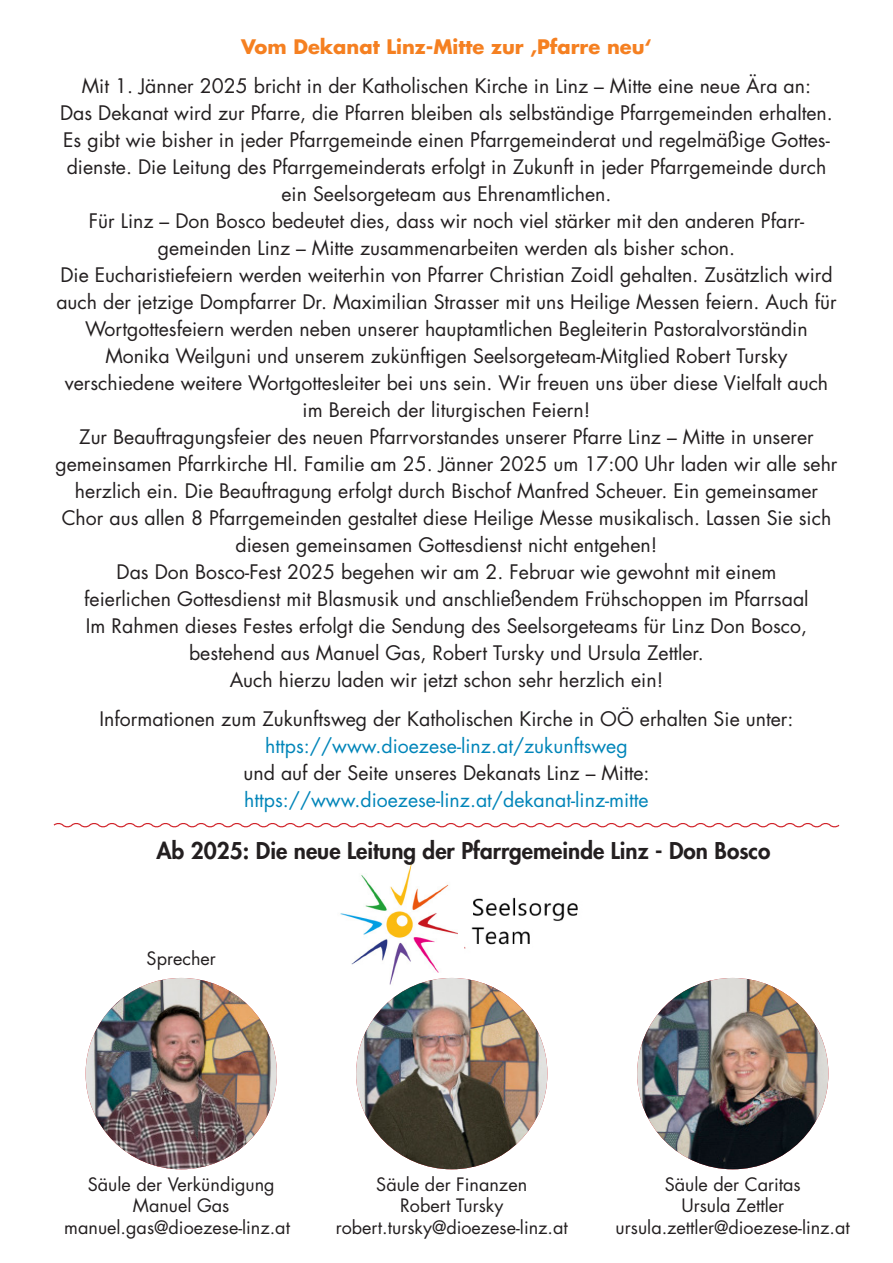
<style>
.page{position:relative;width:893px;height:1263px;background:#fff}
.page>*{position:absolute;margin:0;border:0;box-sizing:border-box;transform-origin:0 0}
.t1{font:800 22.5px "Futura Std";color:#231f20}
.t2{font:19.5px/27px "Futura Std";color:#231f20;text-align:center}
.t3{font:19.5px "Futura Std";color:#0185b9}
.t4{font:700 19.5px "Futura Std";color:#f58021}
.t5{font:18px/21.6px "Futura Std";color:#231f20;text-align:center}
</style>
<div class="page">
<svg style="left:53px;top:823px;width:787px;height:5px"></svg>
<img style="left:464px;top:897px;width:114px;height:89px">
<img style="left:340px;top:863px;width:118px;height:124px">
<img style="left:86px;top:978px;width:191px;height:191px;border-radius:96px">
<img style="left:356px;top:978px;width:191px;height:191px;border-radius:96px">
<img style="left:637px;top:978px;width:191px;height:191px;border-radius:96px">
<p class="t4" style="left:241px;top:33px;width:412px">Vom Dekanat Linz-Mitte zur ‚Pfarre neu‘</p>
<p class="t2" style="left:55px;top:72px;width:783px">Mit 1. Jänner 2025 bricht in der Katholischen Kirche in Linz – Mitte eine neue Ära an:<br>Das Dekanat wird zur Pfarre, die Pfarren bleiben als selbständige Pfarrgemeinden erhalten.<br>Es gibt wie bisher in jeder Pfarrgemeinde einen Pfarrgemeinderat und regelmäßige Gottes&shy;dienste. Die Leitung des Pfarrgemeinderats erfolgt in Zukunft in jeder Pfarrgemeinde durch ein Seelsorgeteam aus Ehrenamtlichen.<br>Für Linz – Don Bosco bedeutet dies, dass wir noch viel stärker mit den anderen Pfarr&shy;gemeinden Linz – Mitte zusammenarbeiten werden als bisher schon.<br>Die Eucharistiefeiern werden weiterhin von Pfarrer Christian Zoidl gehalten. Zusätzlich wird auch der jetzige Dompfarrer Dr. Maximilian Strasser mit uns Heilige Messen feiern. Auch für Wortgottesfeiern werden neben unserer hauptamtlichen Begleiterin Pastoralvorständin Monika Weilguni und unserem zukünftigen Seelsorgeteam-Mitglied Robert Tursky verschiedene weitere Wortgottesleiter bei uns sein. Wir freuen uns über diese Vielfalt auch im Bereich der liturgischen Feiern!<br>Zur Beauftragungsfeier des neuen Pfarrvorstandes unserer Pfarre Linz – Mitte in unserer gemeinsamen Pfarrkirche Hl. Familie am 25. Jänner 2025 um 17:00 Uhr laden wir alle sehr herzlich ein. Die Beauftragung erfolgt durch Bischof Manfred Scheuer. Ein gemeinsamer Chor aus allen 8 Pfarrgemeinden gestaltet diese Heilige Messe musikalisch. Lassen Sie sich diesen gemeinsamen Gottesdienst nicht entgehen!<br>Das Don Bosco-Fest 2025 begehen wir am 2. Februar wie gewohnt mit einem<br>feierlichen Gottesdienst mit Blasmusik und anschließendem Frühschoppen im Pfarrsaal<br>Im Rahmen dieses Festes erfolgt die Sendung des Seelsorgeteams für Linz Don Bosco, bestehend aus Manuel Gas, Robert Tursky und Ursula Zettler.<br>Auch hierzu laden wir jetzt schon sehr herzlich ein!</p>
<p class="t2" style="left:100px;top:705px;width:695px">Informationen zum Zukunftsweg der Katholischen Kirche in OÖ erhalten Sie unter:</p>
<p class="t3" style="left:265px;top:733px;width:364px">https://www.dioezese-linz.at/zukunftsweg</p>
<p class="t2" style="left:243px;top:759px;width:408px">und auf der Seite unseres Dekanats Linz – Mitte:</p>
<p class="t3" style="left:244px;top:787px;width:406px">https://www.dioezese-linz.at/dekanat-linz-mitte</p>
<p class="t1" style="left:156px;top:837px;width:615px">Ab 2025: Die neue Leitung der Pfarrgemeinde Linz - Don Bosco</p>
<p class="t5" style="left:147px;top:948px;width:71px">Sprecher</p>
<p class="t5" style="left:64px;top:1173px;width:227px">Säule der Verkündigung<br>Manuel Gas manuel.gas@dioezese-linz.at</p>
<p class="t5" style="left:336px;top:1173px;width:234px">Säule der Finanzen<br>Robert Tursky robert.tursky@dioezese-linz.at</p>
<p class="t5" style="left:616px;top:1173px;width:236px">Säule der Caritas<br>Ursula Zettler ursula.zettler@dioezese-linz.at</p>
</div>
